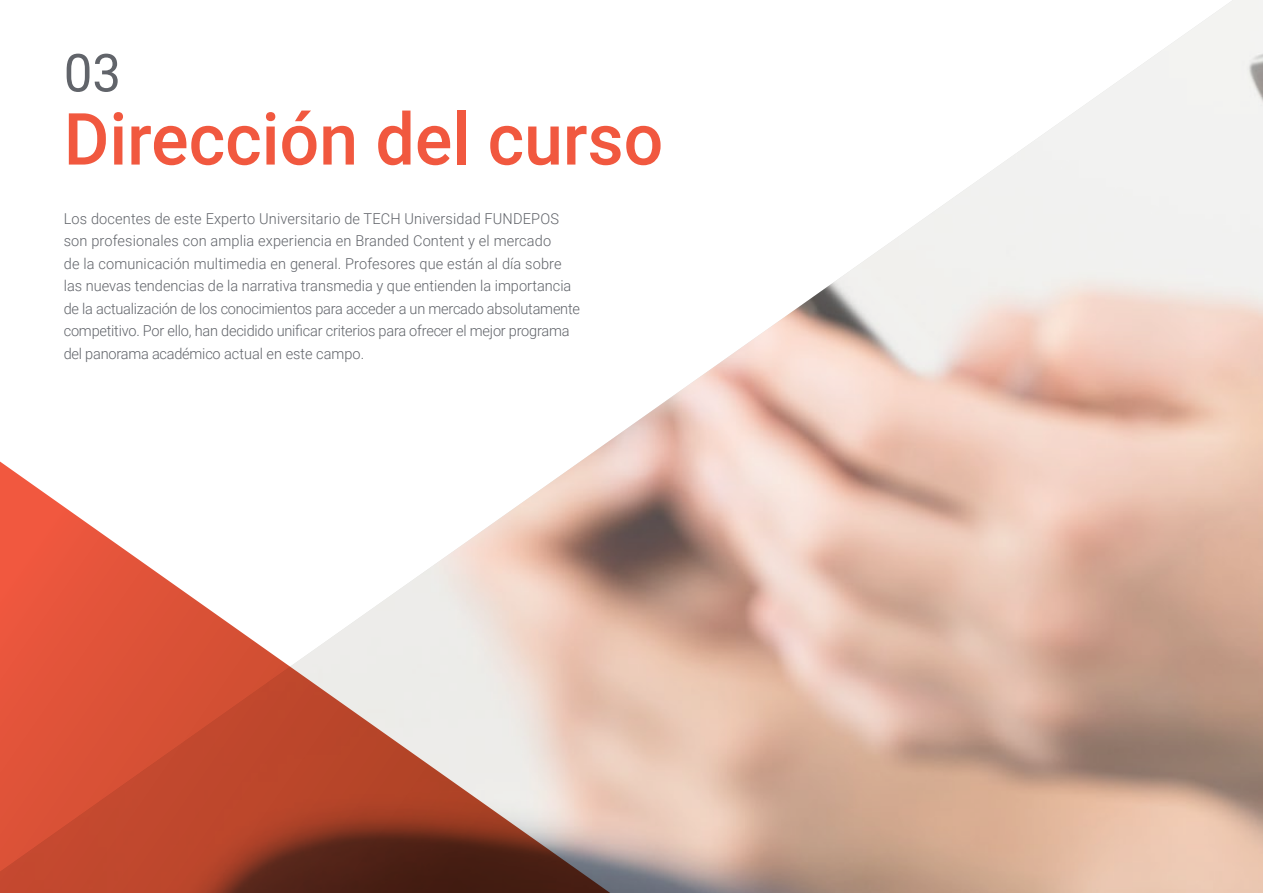
<style>
.page{position:relative;width:1263px;height:893px;background:#fff}
.page>*{position:absolute;margin:0;border:0;box-sizing:border-box;transform-origin:0 0}
.t1{font:500 72px "Roboto";color:#f1583f}
.t2{font:52.5px "Roboto";color:#61646a}
.t3{font:300 15px/22.5px "Roboto";color:#61646a}
</style>
<div class="page">
<img style="left:602px;top:0;width:661px;height:893px">
<svg style="left:0;top:446px;width:640px;height:447px"></svg>
<h2 class="t2" style="left:64px;top:36px;width:59px">03</h2>
<h1 class="t1" style="left:64px;top:89px;width:601px">Dirección del curso</h1>
<p class="t3" style="left:64px;top:207px;width:518px">Los docentes de este Experto Universitario de TECH Universidad FUNDEPOS son profesionales con amplia experiencia en Branded Content y el mercado<br>de la comunicación multimedia en general. Profesores que están al día sobre las nuevas tendencias de la narrativa transmedia y que entienden la importancia de la actualización de los conocimientos para acceder a un mercado absolutamente competitivo. Por ello, han decidido unificar criterios para ofrecer el mejor programa del panorama académico actual en este campo.</p>
</div>
